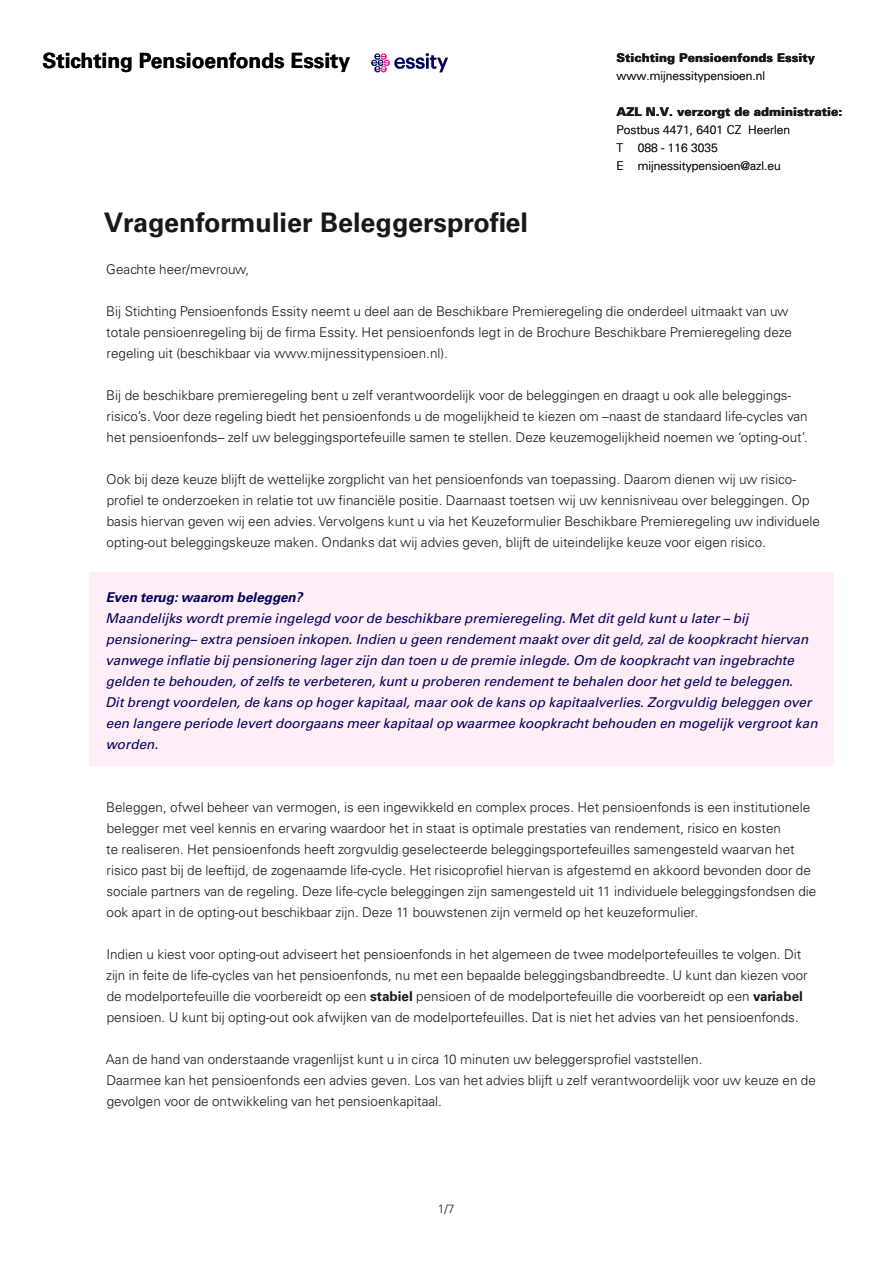
<style>
.page{position:relative;width:893px;height:1263px;background:#fff}
.page>*{position:absolute;margin:0;border:0;box-sizing:border-box;transform-origin:0 0}
.t1{font:700 27px "Univers LT Std";color:#1a171c}
.t2{font:700 21px "Univers LT Std";color:#000}
.t3{font:300 13.5px/21px "Univers LT Std";color:#1a171c}
.t4{font:italic 13.5px/21px "Univers LT Std";color:#00005b}
.t5{font:italic 700 13.5px "Univers LT Std";color:#00005b}
.t6{font:300 12px/18px "Univers LT Std";color:#191918}
.t7{font:900 12px "Univers LT Std";color:#191918}
.t8{font:300 12px "Univers LT Std";color:#1a171c}
.s1{font-weight:700}
</style>
<div class="page">
<svg style="left:371px;top:53px;width:77px;height:19px"></svg>
<div style="left:89px;top:572px;width:744px;height:193px;background:#ffeef7"></div>
<h2 class="t2" style="left:43px;top:49px;width:309px">Stichting Pensioenfonds Essity</h2>
<p class="t7" style="left:617px;top:50px;width:200px">Stichting Pensioenfonds Essity</p>
<p class="t6" style="left:617px;top:67px;width:150px">www.mijnessitypensioen.nl</p>
<p class="t7" style="left:617px;top:104px;width:227px">AZL N.V. verzorgt de administratie:</p>
<p class="t6" style="left:617px;top:121px;width:175px">Postbus 4471, 6401 CZ Heerlen<br>T 088 - 116 3035<br>E mijnessitypensioen@azl.eu</p>
<h1 class="t1" style="left:104px;top:206px;width:426px">Vragenformulier Beleggersprofiel</h1>
<p class="t3" style="left:106px;top:258px;width:144px">Geachte heer/mevrouw,</p>
<p class="t3" style="left:106px;top:300px;width:687px">Bij Stichting Pensioenfonds Essity neemt u deel aan de Beschikbare Premieregeling die onderdeel uitmaakt van uw totale pensioenregeling bij de firma Essity. Het pensioenfonds legt in de Brochure Beschikbare Premieregeling deze regeling uit (beschikbaar via www.mijnessitypensioen.nl).</p>
<p class="t3" style="left:106px;top:384px;width:703px">Bij de beschikbare premieregeling bent u zelf verantwoordelijk voor de beleggingen en draagt u ook alle beleggings&shy;risico’s. Voor deze regeling biedt het pensioenfonds u de mogelijkheid te kiezen om –naast de standaard life-cycles van het pensioenfonds– zelf uw beleggingsportefeuille samen te stellen. Deze keuzemogelijkheid noemen we ‘opting-out’.</p>
<p class="t3" style="left:106px;top:468px;width:715px">Ook bij deze keuze blijft de wettelijke zorgplicht van het pensioenfonds van toepassing. Daarom dienen wij uw risico&shy;profiel te onderzoeken in relatie tot uw financiële positie. Daarnaast toetsen wij uw kennisniveau over beleggingen. Op basis hiervan geven wij een advies. Vervolgens kunt u via het Keuzeformulier Beschikbare Premieregeling uw individuele opting-out beleggingskeuze maken. Ondanks dat wij advies geven, blijft de uiteindelijke keuze voor eigen risico.</p>
<p class="t5" style="left:106px;top:589px;width:198px">Even terug: waarom beleggen?</p>
<p class="t4" style="left:105px;top:608px;width:714px">Maandelijks wordt premie ingelegd voor de beschikbare premieregeling. Met dit geld kunt u later – bij pensionering– extra pensioen inkopen. Indien u geen rendement maakt over dit geld, zal de koopkracht hiervan vanwege inflatie bij pensionering lager zijn dan toen u de premie inlegde. Om de koopkracht van ingebrachte gelden te behouden, of zelfs te verbeteren, kunt u proberen rendement te behalen door het geld te beleggen.<br>Dit brengt voordelen, de kans op hoger kapitaal, maar ook de kans op kapitaalverlies. Zorgvuldig beleggen over een langere periode levert doorgaans meer kapitaal op waarmee koopkracht behouden en mogelijk vergroot kan worden.</p>
<p class="t3" style="left:106px;top:796px;width:712px">Beleggen, ofwel beheer van vermogen, is een ingewikkeld en complex proces. Het pensioenfonds is een institutionele belegger met veel kennis en ervaring waardoor het in staat is optimale prestaties van rendement, risico en kosten<br>te realiseren. Het pensioenfonds heeft zorgvuldig geselecteerde beleggingsportefeuilles samengesteld waarvan het risico past bij de leeftijd, de zogenaamde life-cycle. Het risicoprofiel hiervan is afgestemd en akkoord bevonden door de sociale partners van de regeling. Deze life-cycle beleggingen zijn samengesteld uit 11 individuele beleggingsfondsen die ook apart in de opting-out beschikbaar zijn. Deze 11 bouwstenen zijn vermeld op het keuzeformulier.</p>
<p class="t3" style="left:106px;top:943px;width:703px">Indien u kiest voor opting-out adviseert het pensioenfonds in het algemeen de twee modelportefeuilles te volgen. Dit zijn in feite de life-cycles van het pensioenfonds, nu met een bepaalde beleggingsbandbreedte. U kunt dan kiezen voor de modelportefeuille die voorbereidt op een <span class="s1">stabiel</span> pensioen of de modelportefeuille die voorbereidt op een <span class="s1">variabel </span>pensioen. U kunt bij opting-out ook afwijken van de modelportefeuilles. Dat is niet het advies van het pensioenfonds.</p>
<p class="t3" style="left:106px;top:1048px;width:711px">Aan de hand van onderstaande vragenlijst kunt u in circa 10 minuten uw beleggersprofiel vaststellen.<br>Daarmee kan het pensioenfonds een advies geven. Los van het advies blijft u zelf verantwoordelijk voor uw keuze en de gevolgen voor de ontwikkeling van het pensioenkapitaal.</p>
<p class="t8" style="left:438px;top:1201px;width:18px">1/7</p>
</div>
